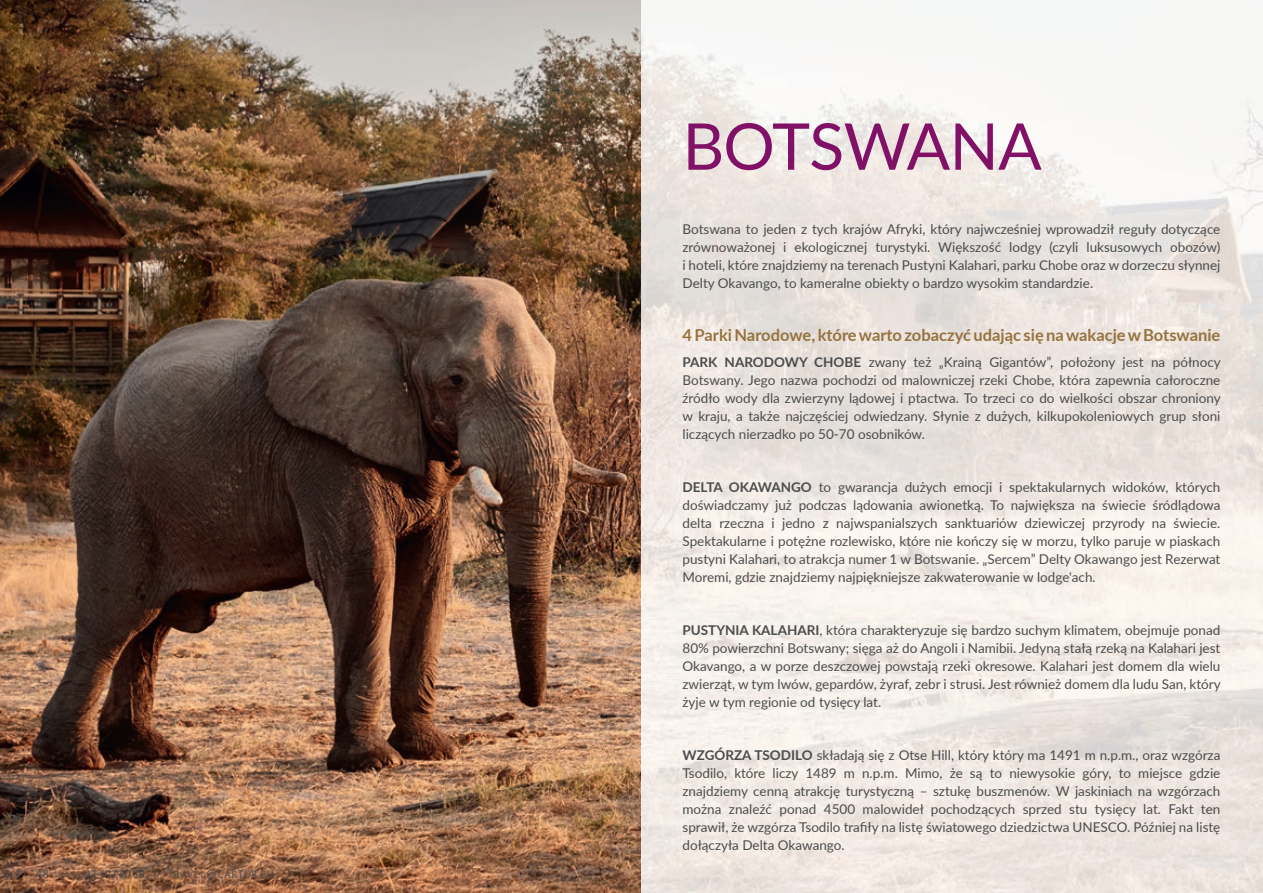
<style>
.page{position:relative;width:1263px;height:893px;background:#fff}
.page>*{position:absolute;margin:0;border:0;box-sizing:border-box;transform-origin:0 0}
.t1{font:64.5px "Lato";letter-spacing:-.015em;color:#811067}
.t2{font:700 16.5px "Lato";color:#96733f}
.t3{font:13.5px/18px "Lato";color:#4b4c4d;text-align:justify}
.t4{font:12px "PT Sans";color:#4b4c4d}
.t5{font:10.5px "PT Sans";letter-spacing:.055em;color:#4b4c4d}
.s1{font-weight:700}
</style>
<div class="page">
<img style="left:0;top:0;width:1263px;height:893px">
<p class="t4" style="left:36px;top:866px;width:15px">48</p>
<p class="t5" style="left:85px;top:867px;width:190px">22 392 60 19 | TRAVEL@CARTER.EU</p>
<h1 class="t1" style="left:682px;top:100px;width:361px">BOTSWANA</h1>
<p class="t3" style="left:682px;top:219px;width:539px">Botswana to jeden z tych krajów Afryki, który najwcześniej wprowadził reguły dotyczące zrównoważonej i ekologicznej turystyki. Większość lodgy (czyli luksusowych obozów) i hoteli, które znajdziemy na terenach Pustyni Kalahari, parku Chobe oraz w dorzeczu słynnej Delty Okavango, to kameralne obiekty o bardzo wysokim standardzie.</p>
<p class="t2" style="left:682px;top:323px;width:539px">4 Parki Narodowe, które warto zobaczyć udając się na wakacje w Botswanie</p>
<p class="t3" style="left:682px;top:353px;width:540px"><span class="s1">PARK NARODOWY CHOBE</span> zwany też „Krainą Gigantów”, położony jest na północy Botswany. Jego nazwa pochodzi od malowniczej rzeki Chobe, która zapewnia całoroczne źródło wody dla zwierzyny lądowej i ptactwa. To trzeci co do wielkości obszar chroniony w kraju, a także najczęściej odwiedzany. Słynie z dużych, kilkupokoleniowych grup słoni liczących nierzadko po 50-70 osobników.</p>
<p class="t3" style="left:682px;top:478px;width:539px"><span class="s1">DELTA OKAWANGO</span> to gwarancja dużych emocji i spektakularnych widoków, których doświadczamy już podczas lądowania awionetką. To największa na świecie śródlądowa delta rzeczna i jedno z najwspanialszych sanktuariów dziewiczej przyrody na świecie.<br>Spektakularne i potężne rozlewisko, które nie kończy się w morzu, tylko paruje w piaskach pustyni Kalahari, to atrakcja numer 1 w Botswanie. „Sercem” Delty Okawango jest Rezerwat Moremi, gdzie znajdziemy najpiękniejsze zakwaterowanie w lodge'ach.</p>
<p class="t3" style="left:682px;top:621px;width:540px"><span class="s1">PUSTYNIA KALAHARI</span>, która charakteryzuje się bardzo suchym klimatem, obejmuje ponad 80% powierzchni Botswany; sięga aż do Angoli i Namibii. Jedyną stałą rzeką na Kalahari jest Okavango, a w porze deszczowej powstają rzeki okresowe. Kalahari jest domem dla wielu zwierząt, w tym lwów, gepardów, żyraf, zebr i strusi. Jest również domem dla ludu San, który żyje w tym regionie od tysięcy lat.</p>
<p class="t3" style="left:682px;top:746px;width:539px"><span class="s1">WZGÓRZA TSODILO</span> składają się z Otse Hill, który który ma 1491 m n.p.m., oraz wzgórza Tsodilo, które liczy 1489 m n.p.m. Mimo, że są to niewysokie góry, to miejsce gdzie znajdziemy cenną atrakcję turystyczną – sztukę buszmenów. W jaskiniach na wzgórzach można znaleźć ponad 4500 malowideł pochodzących sprzed stu tysięcy lat. Fakt ten sprawił, że wzgórza Tsodilo trafiły na listę światowego dziedzictwa UNESCO. Później na listę dołączyła Delta Okawango.</p>
</div>
